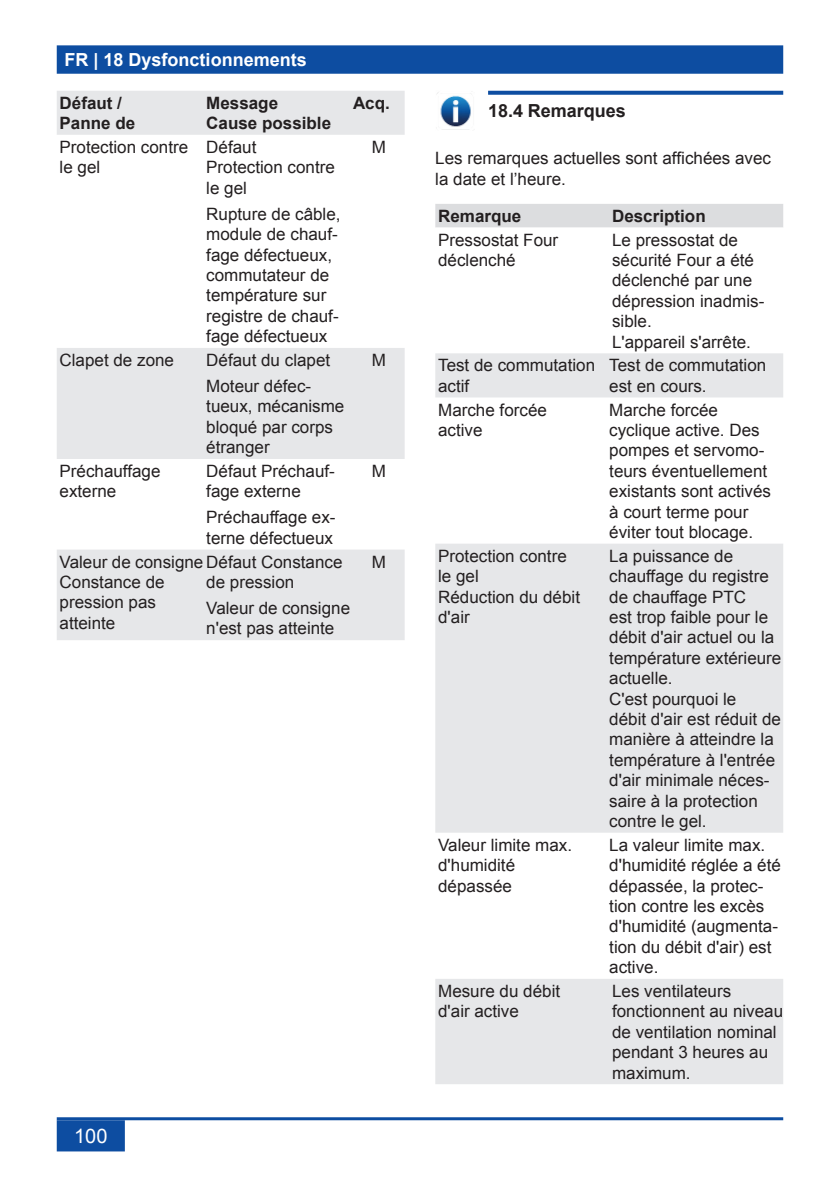
<style>
.page{position:relative;width:840px;height:1191px;background:#fff}
.page>*{position:absolute;margin:0;border:0;box-sizing:border-box;transform-origin:0 0}
.t1{font:20px "Arial";color:#fff}
.t2{font:700 18px "Arial";color:#fff}
.t3{font:700 18px "Arial";color:#231f20}
.t4{font:17px/20.4px "Arial";color:#231f20}
.t5{font:700 17px/20.4px "Arial";color:#231f20}
</style>
<div class="page">
<div style="left:58px;top:46px;width:723px;height:27px;background:#0d4da1"></div>
<div style="left:57px;top:45px;width:725px;height:29px;border:2px solid #0d4da1"></div>
<div style="left:58px;top:1121px;width:66px;height:29px;background:#0d4da1"></div>
<div style="left:57px;top:1120px;width:68px;height:31px;border:2px solid #0d4da1"></div>
<hr style="left:57px;top:1117px;width:725px;height:3px;background:#0d4da1">
<div style="left:57px;top:91px;width:347px;height:44px;background:#e6e7e9"></div>
<svg style="left:57px;top:348px;width:347px;height:292px;fill:#e6e7e9"></svg>
<img style="left:437px;top:92px;width:34px;height:38px">
<svg style="left:488px;top:91px;width:294px;height:4px"></svg>
<div style="left:435px;top:204px;width:347px;height:24px;background:#dcdddf"></div>
<svg style="left:435px;top:353px;width:347px;height:731px;fill:#e6e7e9"></svg>
<p class="t2" style="left:64px;top:48px;width:244px">FR | 18 Dysfonctionnements</p>
<p class="t5" style="left:60px;top:93px;width:77px">Défaut /<br>Panne de</p>
<p class="t5" style="left:206px;top:93px;width:126px">Message<br>Cause possible</p>
<p class="t5" style="left:353px;top:93px;width:38px">Acq.</p>
<p class="t4" style="left:60px;top:137px;width:130px">Protection contre le gel</p>
<p class="t4" style="left:206px;top:137px;width:130px">Défaut<br>Protection contre le gel</p>
<p class="t4" style="left:206px;top:204px;width:136px">Rupture de câble, module de chauf&shy;fage défectueux, commutateur de température sur registre de chauf&shy;fage défectueux</p>
<p class="t4" style="left:371px;top:137px;width:16px">M</p>
<p class="t4" style="left:60px;top:350px;width:116px">Clapet de zone</p>
<p class="t4" style="left:206px;top:347px;width:125px;line-height:26px">Défaut du clapet<br>Moteur défec-</p>
<p class="t4" style="left:206px;top:396px;width:139px">tueux, mécanisme bloqué par corps étranger</p>
<p class="t4" style="left:60px;top:461px;width:102px">Préchauffage externe</p>
<p class="t4" style="left:206px;top:461px;width:130px">Défaut Préchauf&shy;fage externe</p>
<p class="t4" style="left:206px;top:507px;width:131px">Préchauffage ex&shy;terne défectueux</p>
<p class="t4" style="left:60px;top:551px;width:284px">Valeur de consigne Défaut Constance<br>Constance de<br>pression pas<br>atteinte</p>
<p class="t4" style="left:206px;top:569px;width:145px;line-height:26px">de pression<br>Valeur de consigne</p>
<p class="t4" style="left:206px;top:618px;width:129px">n'est pas atteinte</p>
<p class="t4" style="left:371px;top:350px;width:16px">M</p>
<p class="t4" style="left:371px;top:461px;width:16px">M</p>
<p class="t4" style="left:371px;top:551px;width:16px">M</p>
<p class="t1" style="left:74px;top:1123px;width:35px">100</p>
<p class="t3" style="left:488px;top:99px;width:139px">18.4 Remarques</p>
<p class="t4" style="left:435px;top:148px;width:337px">Les remarques actuelles sont affichées avec la date et l’heure.</p>
<p class="t5" style="left:438px;top:206px;width:85px">Remarque</p>
<p class="t5" style="left:611px;top:206px;width:95px">Description</p>
<p class="t4" style="left:438px;top:230px;width:121px">Pressostat Four déclenché</p>
<p class="t4" style="left:611px;top:230px;width:154px">Le pressostat de sécurité Four a été déclenché par une dépression inadmis&shy;sible.<br>L'appareil s'arrête.</p>
<p class="t4" style="left:438px;top:355px;width:158px">Test de commutation actif</p>
<p class="t4" style="left:609px;top:355px;width:158px">Test de commutation est en cours.</p>
<p class="t4" style="left:438px;top:399px;width:110px">Marche forcée active</p>
<p class="t4" style="left:609px;top:399px;width:163px">Marche forcée cyclique active. Des pompes et servomo&shy;teurs éventuellement existants sont activés à court terme pour éviter tout blocage.</p>
<p class="t4" style="left:438px;top:546px;width:143px">Protection contre le gel<br>Réduction du débit d'air</p>
<p class="t4" style="left:609px;top:546px;width:173px">La puissance de chauffage du registre de chauffage PTC<br>est trop faible pour le débit d'air actuel ou la température extérieure actuelle.<br>C'est pourquoi le<br>débit d'air est réduit de manière à atteindre la température à l'entrée d'air minimale néces&shy;saire à la protection contre le gel.</p>
<p class="t4" style="left:438px;top:834px;width:135px">Valeur limite max. d'humidité dépassée</p>
<p class="t4" style="left:609px;top:834px;width:173px">La valeur limite max. d'humidité réglée a été dépassée, la protec&shy;tion contre les excès d'humidité (augmenta&shy;tion du débit d'air) est active.</p>
<p class="t4" style="left:438px;top:981px;width:123px">Mesure du débit d'air active</p>
<p class="t4" style="left:611px;top:981px;width:172px">Les ventilateurs fonctionnent au niveau de ventilation nominal pendant 3 heures au maximum.</p>
</div>
